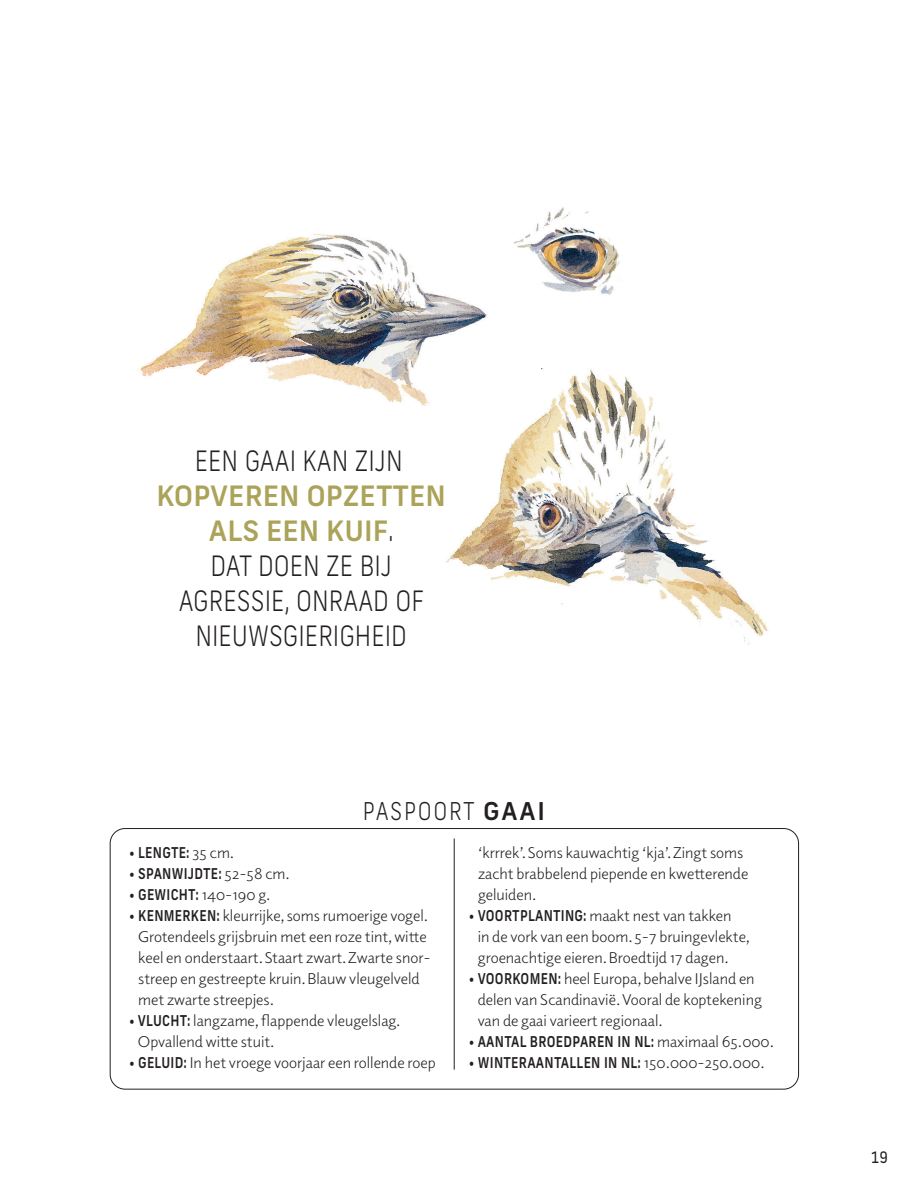
<style>
.page{position:relative;width:914px;height:1188px;background:#fff}
.page>*{position:absolute;margin:0;border:0;box-sizing:border-box;transform-origin:0 0}
.t1{font:300 28px/35px "Frank New";color:#231f20;text-align:center;scale:.85 1}
.t2{font:300 24.5px "Frank New";letter-spacing:.08em;color:#231f20;scale:.85 1}
.t3{font:15.75px/21px "Elido";color:#231f20}
.t4{font:15.75px "Frank New";color:#231f20;scale:.9 1}
.t5{font:500 14.88px "Frank New";letter-spacing:.02em;color:#231f20;scale:.85 1}
.s1{font-weight:500;color:#aba359}
.s2{font-weight:500}
.s3{font-family:"Elido";font-weight:400;font-size:15.75px}
.s4{font-family:"Frank New";font-weight:500;font-size:14.88px}
</style>
<div class="page">
<div style="left:110px;top:828px;width:689px;height:261px;border:1px solid #231f20;border-radius:15px"></div>
<hr style="left:454px;top:838px;width:1px;height:231px;background:#231f20">
<img style="left:446px;top:368px;width:322px;height:277px">
<img style="left:513px;top:207px;width:107px;height:88px">
<img style="left:137px;top:233px;width:372px;height:188px">
<img style="left:501px;top:233px;width:8px;height:66px">
<h1 class="t1" style="left:195px;top:443px;width:246px">EEN GAAI KAN ZIJN</h1>
<h1 class="t1" style="left:156px;top:478px;width:342px"><span class="s1">KOPVEREN OPZETTEN<br>ALS EEN KUIF</span>.<br>DAT DOEN ZE BIJ<br>AGRESSIE, ONRAAD OF<br>NIEUWSGIERIGHEID</h1>
<h2 class="t2" style="left:363px;top:795px;width:216px">PASPOORT <span class="s2">GAAI</span></h2>
<p class="t5" style="left:129px;top:843px;width:125px">• LENGTE: <span class="s3">35 cm.</span></p>
<p class="t5" style="left:129px;top:864px;width:191px">• SPANWIJDTE: <span class="s3">52-58 cm.</span></p>
<p class="t5" style="left:129px;top:885px;width:168px">• GEWICHT: <span class="s3">140-190 g.</span></p>
<p class="t3" style="left:138px;top:904px;width:294px;text-indent:-9px"><span class="s4">• KENMERKEN:</span> kleurrijke, soms rumoerige vogel.<br>Grotendeels grijsbruin met een roze tint, witte keel en onderstaart. Staart zwart. Zwarte snor&shy;streep en gestreepte kruin. Blauw vleugelveld met zwarte streepjes.</p>
<p class="t3" style="left:138px;top:1009px;width:264px;text-indent:-9px"><span class="s4">• VLUCHT:</span> langzame, flappende vleugelslag.<br>Opvallend witte stuit.</p>
<p class="t3" style="left:129px;top:1051px;width:308px"><span class="s4">• GELUID:</span> In het vroege voorjaar een rollende roep</p>
<p class="t3" style="left:478px;top:841px;width:272px">‘krrrek’. Soms kauwachtig ‘kja’. Zingt soms zacht brabbelend piepende en kwetterende geluiden.</p>
<p class="t3" style="left:478px;top:904px;width:274px;text-indent:-9px"><span class="s4">• VOORTPLANTING:</span> maakt nest van takken<br>in de vork van een boom. 5-7 bruingevlekte, groenachtige eieren. Broedtijd 17 dagen.</p>
<p class="t3" style="left:478px;top:967px;width:286px;text-indent:-9px"><span class="s4">• VOORKOMEN:</span> heel Europa, behalve IJsland en delen van Scandinavië. Vooral de koptekening van de gaai varieert regionaal.</p>
<p class="t5" style="left:469px;top:1032px;width:361px">• AANTAL BROEDPAREN IN NL: <span class="s3">maximaal 65.000.</span></p>
<p class="t5" style="left:469px;top:1053px;width:349px">• WINTERAANTALLEN IN NL: <span class="s3">150.000-250.000.</span></p>
<p class="t4" style="left:871px;top:1147px;width:21px">19</p>
</div>
